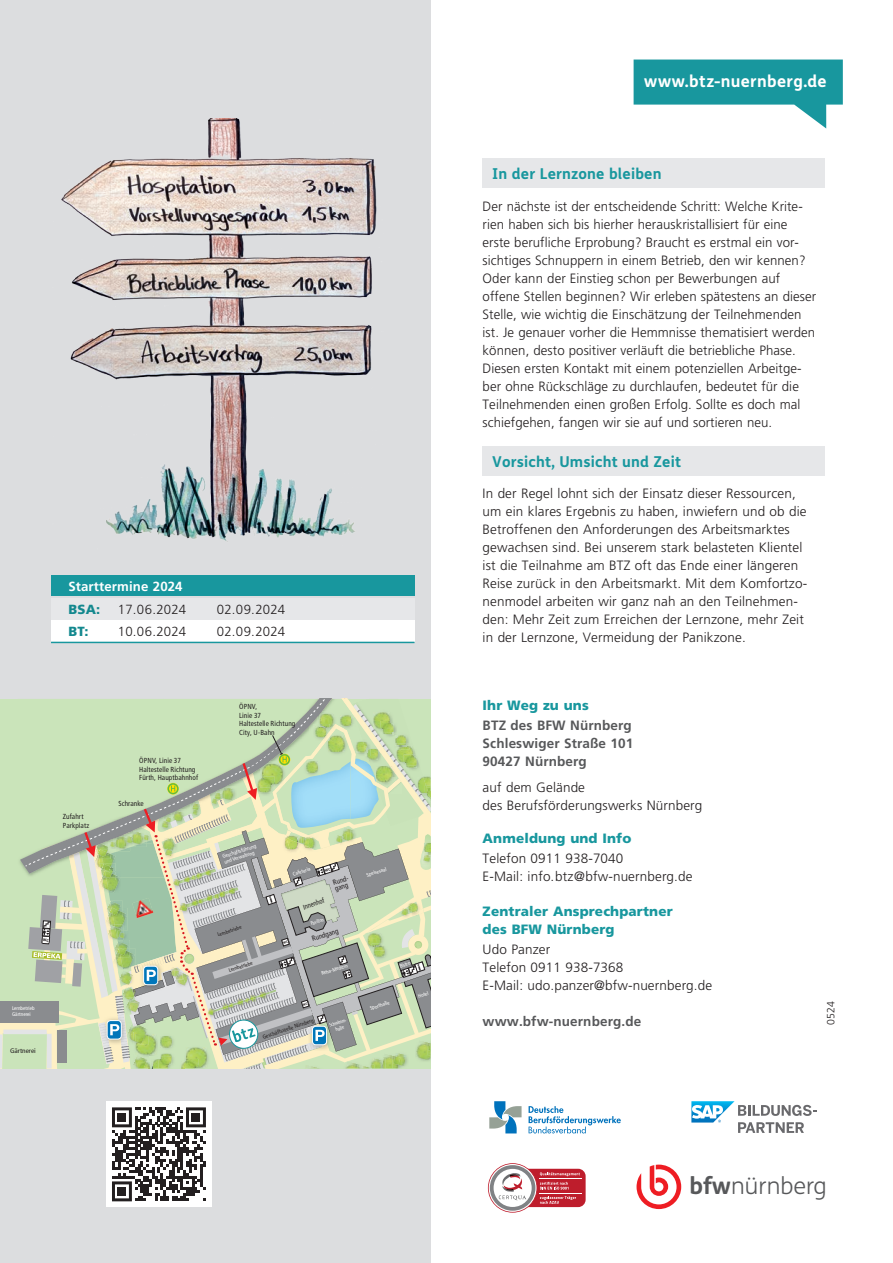
<style>
.page{position:relative;width:893px;height:1263px;background:#fff}
.page>*{position:absolute;margin:0;border:0;box-sizing:border-box;transform-origin:0 0}
.t1{font:300 23.55px "FS Me";color:#57585a}
.t2{font:700 16.5px "FS Me";letter-spacing:.015em;color:#fff}
.t3{font:700 15px "FS Me";letter-spacing:.01em;color:#18979e}
.t4{font:300 13.5px/18px "Frutiger LT Pro";letter-spacing:.005em;color:#231f20}
.t5{font:700 13.5px/18px "Frutiger LT Pro";letter-spacing:.01em;color:#57585a;text-align:justify}
.t6{font:900 13.5px/18px "Frutiger LT Pro";letter-spacing:.01em;color:#18979e}
.t7{font:300 13.2px "Frutiger LT Pro";letter-spacing:.01em;color:#231f20}
.t8{font:700 13.2px "Frutiger LT Pro";letter-spacing:.01em;color:#fff}
.t9{font:900 13.2px "Frutiger LT Pro";color:#13888e}
.t10{font:300 10.5px "Frutiger LT Pro";color:#231f20}
.t11{font:condensed 7.35px/8.7px "Frutiger";letter-spacing:.01em;color:#231f20}
.t12{font:condensed 7.35px/6.4px "Frutiger";letter-spacing:.01em;color:#231f20;scale:.95 1}
.t13{font:condensed 7.35px "Frutiger";letter-spacing:.01em;color:#231f20;scale:.89 1}
.t14{font:condensed 6.6px "Frutiger";color:#231f20;scale:1.1 1}
.t15{font:condensed 5.7px "Frutiger";color:#231f20}
.t16{font:condensed 5.25px/6.4px "Frutiger LT Pro";color:#fff}
.t17{font:condensed 5.25px "Frutiger LT Pro";color:#231f20}
.t18{font:condensed 5.25px/6.3px "Frutiger LT Pro";color:#fff;text-align:center;scale:.88 1}
.t19{font:condensed 5.25px "Frutiger LT Pro";color:#fff;scale:.89 1}
.s1{font-weight:700}
</style>
<div class="page">
<div style="left:0;top:0;width:431px;height:1263px;background:#dcdddf"></div>
<div style="left:106px;top:1102px;width:106px;height:105px;background:#fff"></div>
<svg style="left:112px;top:1107px;width:94px;height:94px"></svg>
<div style="left:118px;top:1113px;width:8px;height:8px;background:#231f20"></div>
<div style="left:192px;top:1113px;width:8px;height:8px;background:#231f20"></div>
<div style="left:118px;top:1187px;width:8px;height:9px;background:#231f20"></div>
<svg style="left:691px;top:1101px;width:125px;height:32px"></svg>
<svg style="left:634px;top:60px;width:209px;height:68px"></svg>
<div style="left:497px;top:1169px;width:89px;height:38px;background:#be1d2c;border-radius:7px"></div>
<hr style="left:540px;top:1193px;width:42px;height:1px;background:#fff">
<hr style="left:540px;top:1178px;width:42px;height:1px;background:#fff">
<svg style="left:488px;top:1163px;width:92px;height:49px"></svg>
<svg style="left:636px;top:1164px;width:45px;height:45px"></svg>
<svg style="left:489px;top:1101px;width:33px;height:32px"></svg>
<svg style="left:529px;top:1106px;width:92px;height:27px"></svg>
<div style="left:483px;top:158px;width:342px;height:30px;background:#e6e7e9"></div>
<div style="left:483px;top:446px;width:342px;height:30px;background:#e6e7e9"></div>
<div style="left:0;top:699px;width:28px;height:369px;background:#cae4ba"></div>
<img style="left:18px;top:816px;width:10px;height:61px">
<div style="left:3px;top:1029px;width:44px;height:5px;background:#e3e4e6"></div>
<svg style="left:0;top:1034px;width:3px;height:34px"></svg>
<div style="left:0;top:1001px;width:59px;height:21px;background:#8a8c8f"></div>
<img style="left:61px;top:118px;width:316px;height:424px">
<div style="left:51px;top:576px;width:364px;height:20px;background:#18979e"></div>
<div style="left:51px;top:599px;width:364px;height:21px;background:#e6e7e9"></div>
<div style="left:51px;top:620px;width:364px;height:22px;background:#fff"></div>
<hr style="left:51px;top:642px;width:363px;height:1px;background:#18979e">
<svg style="left:28px;top:699px;width:403px;height:370px;background:#beccb0"></svg>
<p class="t16" style="left:12px;top:1005px;width:24px">Lernbetrieb<br>Gärtnerei</p>
<p class="t14" style="left:10px;top:1047px;width:25px">Gärtnerei</p>
<p class="t8" style="left:68px;top:578px;width:116px">Starttermine 2024</p>
<p class="t9" style="left:68px;top:601px;width:33px">BSA:</p>
<p class="t7" style="left:118px;top:601px;width:70px">17.06.2024</p>
<p class="t7" style="left:217px;top:601px;width:70px">02.09.2024</p>
<p class="t9" style="left:68px;top:624px;width:22px">BT:</p>
<p class="t7" style="left:118px;top:624px;width:70px">10.06.2024</p>
<p class="t7" style="left:217px;top:624px;width:70px">02.09.2024</p>
<p class="t11" style="left:63px;top:812px;width:28px">Zufahrt<br>Parkplatz</p>
<p class="t11" style="left:139px;top:756px;width:60px">ÖPNV, Linie 37<br>Haltestelle Richtung<br>Fürth, Hauptbahnhof</p>
<p class="t11" style="left:118px;top:799px;width:27px">Schranke</p>
<p class="t11" style="left:239px;top:702px;width:58px">ÖPNV,<br>Linie 37<br>Haltestelle Richtung<br>City, U-Bahn</p>
<p class="t16" style="left:222px;top:854px;width:37px;line-height:5.8px;rotate:-18deg">Geschäftsführung und Verwaltung</p>
<p class="t17" style="left:217px;top:932px;width:26px;rotate:-18deg">Lernbetriebe</p>
<p class="t17" style="left:228px;top:967px;width:26px;rotate:-18deg">Lernbetriebe</p>
<p class="t16" style="left:292px;top:871px;width:20px;rotate:-18deg">Cafeteria</p>
<p class="t12" style="left:332px;top:879px;width:20px;rotate:-18deg">Rund&shy;gang</p>
<p class="t13" style="left:302px;top:903px;width:26px;rotate:-18deg">Innenhof</p>
<p class="t12" style="left:311px;top:936px;width:30px;rotate:-18deg">Rundgang</p>
<p class="t19" style="left:310px;top:921px;width:17px;rotate:-18deg">Pavillon</p>
<p class="t16" style="left:320px;top:970px;width:29px;rotate:-18deg">Reha-M edizin</p>
<p class="t15" style="left:262px;top:1034px;width:55px;rotate:-18deg">Geschäftsstelle Nürnberg</p>
<p class="t18" style="left:328px;top:1022px;width:23px;rotate:-18deg">Schwimm&shy;halle</p>
<p class="t16" style="left:366px;top:872px;width:22px;rotate:-17deg">Speisesaal</p>
<p class="t16" style="left:369px;top:1005px;width:22px;rotate:-18deg">Sporthalle</p>
<p class="t16" style="left:399px;top:963px;width:12px;rotate:-18deg">Bistro</p>
<p class="t16" style="left:417px;top:993px;width:12px;rotate:-18deg">Hotel</p>
<p class="t2" style="left:644px;top:69px;width:184px">www.btz-nuernberg.de</p>
<p class="t3" style="left:492px;top:162px;width:171px">In der Lernzone bleiben</p>
<p class="t4" style="left:483px;top:197px;width:335px">Der nächste ist der entscheidende Schritt: Welche Krite&shy;rien haben sich bis hierher herauskristallisiert für eine erste berufliche Erprobung? Braucht es erstmal ein vor&shy;sichtiges Schnuppern in einem Betrieb, den wir kennen?<br>Oder kann der Einstieg schon per Bewerbungen auf offene Stellen beginnen? Wir erleben spätestens an dieser Stelle, wie wichtig die Einschätzung der Teilnehmenden ist. Je genauer vorher die Hemmnisse thematisiert werden können, desto positiver verläuft die betriebliche Phase.<br>Diesen ersten Kontakt mit einem potenziellen Arbeitge&shy;ber ohne Rückschläge zu durchlaufen, bedeutet für die Teilnehmenden einen großen Erfolg. Sollte es doch mal schiefgehen, fangen wir sie auf und sortieren neu.</p>
<p class="t3" style="left:492px;top:450px;width:190px">Vorsicht, Umsicht und Zeit</p>
<p class="t4" style="left:483px;top:485px;width:326px">In der Regel lohnt sich der Einsatz dieser Ressourcen, um ein klares Ergebnis zu haben, inwiefern und ob die Betroffenen den Anforderungen des Arbeitsmarktes gewachsen sind. Bei unserem stark belasteten Klientel ist die Teilnahme am BTZ oft das Ende einer längeren Reise zurück in den Arbeitsmarkt. Mit dem Komfortzo&shy;nenmodel arbeiten wir ganz nah an den Teilnehmen&shy;den: Mehr Zeit zum Erreichen der Lernzone, mehr Zeit in der Lernzone, Vermeidung der Panikzone.</p>
<p class="t6" style="left:483px;top:696px;width:108px">Ihr Weg zu uns</p>
<p class="t5" style="left:483px;top:716px;width:152px">BTZ des BFW Nürnberg Schleswiger Straße 101<br>90427 Nürnberg</p>
<p class="t4" style="left:483px;top:778px;width:221px">auf dem Gelände<br>des Berufsförderungswerks Nürnberg</p>
<p class="t6" style="left:483px;top:829px;width:150px">Anmeldung und Info</p>
<p class="t4" style="left:483px;top:849px;width:211px">Telefon 0911 938-7040<br>E-Mail: info.btz@bfw-nuernberg.de</p>
<p class="t6" style="left:483px;top:902px;width:192px">Zentraler Ansprechpartner des BFW Nürnberg</p>
<p class="t4" style="left:483px;top:941px;width:231px">Udo Panzer<br>Telefon 0911 938-7368<br>E-Mail: udo.panzer@bfw-nuernberg.de</p>
<p class="t5" style="left:483px;top:1013px;width:160px">www.bfw-nuernberg.de</p>
<p class="t10" style="left:825px;top:1025px;width:25px;rotate:-90deg">0524</p>
<h1 class="t1" style="left:690px;top:1170px;width:139px"><span class="s1">bfw</span>nürnberg</h1>
</div>
